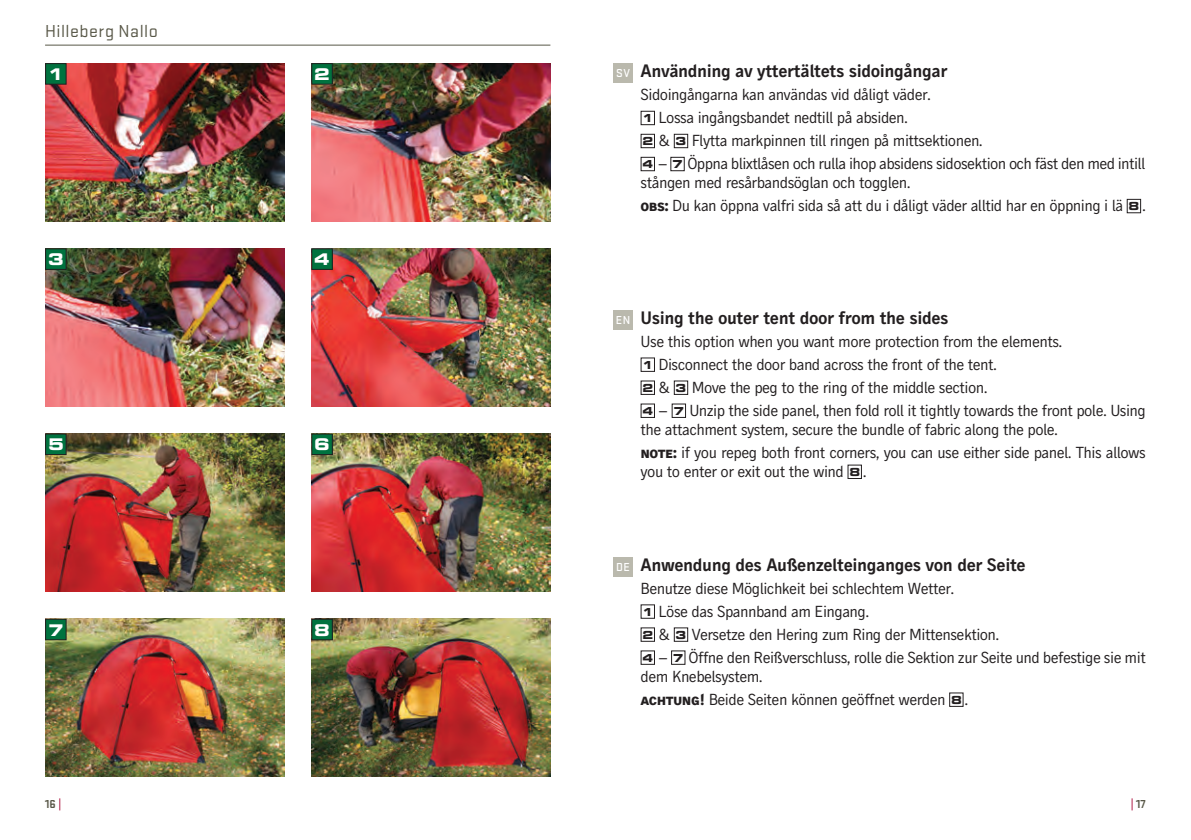
<style>
.page{position:relative;width:1191px;height:840px;background:#fff}
.page>*{position:absolute;margin:0;border:0;box-sizing:border-box;transform-origin:0 0}
.t1{font:18px "Skopex Gothic Bld";letter-spacing:-.025em;color:#231f20}
.t2{font:18px "Stratum 1";letter-spacing:.025em;color:#585747}
.t3{font:16px/23px "Skopex Gothic";letter-spacing:-.035em;color:#231f20}
.t4{font:700 expanded 16px "Square 721 BT";color:#fff}
.t5{font:700 12px "Stratum No 1";color:#585747}
.t6{font:500 12px "Stratum 1";color:#fff}
.s1{font-family:"Square 721 BT";font-weight:700;font-stretch:expanded;font-size:11px}
.s2{font-family:"Skopex Gothic Ebo Caps"}
.s3{color:#a70432}
</style>
<div class="page">
<hr style="left:45px;top:45px;width:505px;height:1px;background:#585747">
<div style="left:613px;top:63px;width:19px;height:19px;background:#bab9ad"></div>
<div style="left:613px;top:310px;width:19px;height:19px;background:#bab9ad"></div>
<div style="left:613px;top:556px;width:19px;height:19px;background:#bab9ad"></div>
<img style="left:45px;top:63px;width:239px;height:158px">
<img style="left:311px;top:63px;width:239px;height:158px">
<img style="left:45px;top:248px;width:239px;height:158px">
<img style="left:311px;top:248px;width:239px;height:158px">
<img style="left:45px;top:433px;width:239px;height:158px">
<img style="left:311px;top:433px;width:239px;height:158px">
<img style="left:45px;top:618px;width:239px;height:158px">
<img style="left:311px;top:618px;width:239px;height:158px">
<div style="left:46px;top:64px;width:20px;height:20px;background:#00723f"></div>
<div style="left:45px;top:63px;width:22px;height:22px;border:1px solid #231f20"></div>
<div style="left:312px;top:64px;width:20px;height:20px;background:#00723f"></div>
<div style="left:311px;top:63px;width:22px;height:22px;border:1px solid #231f20"></div>
<div style="left:46px;top:249px;width:20px;height:20px;background:#00723f"></div>
<div style="left:45px;top:248px;width:22px;height:22px;border:1px solid #231f20"></div>
<div style="left:312px;top:249px;width:20px;height:20px;background:#00723f"></div>
<div style="left:311px;top:248px;width:22px;height:22px;border:1px solid #231f20"></div>
<div style="left:46px;top:434px;width:20px;height:20px;background:#00723f"></div>
<div style="left:45px;top:433px;width:22px;height:22px;border:1px solid #231f20"></div>
<div style="left:46px;top:619px;width:20px;height:20px;background:#00723f"></div>
<div style="left:45px;top:618px;width:22px;height:22px;border:1px solid #231f20"></div>
<div style="left:312px;top:434px;width:20px;height:20px;background:#00723f"></div>
<div style="left:311px;top:433px;width:22px;height:22px;border:1px solid #231f20"></div>
<div style="left:312px;top:619px;width:20px;height:20px;background:#00723f"></div>
<div style="left:311px;top:618px;width:22px;height:22px;border:1px solid #231f20"></div>
<div style="left:674px;top:627px;width:14px;height:14px;border:1px solid #231f20"></div>
<div style="left:640px;top:111px;width:15px;height:14px;border:1px solid #231f20"></div>
<div style="left:640px;top:134px;width:15px;height:14px;border:1px solid #231f20"></div>
<div style="left:674px;top:134px;width:14px;height:14px;border:1px solid #231f20"></div>
<div style="left:640px;top:157px;width:15px;height:14px;border:1px solid #231f20"></div>
<div style="left:670px;top:157px;width:15px;height:14px;border:1px solid #231f20"></div>
<div style="left:1126px;top:199px;width:15px;height:14px;border:1px solid #231f20"></div>
<div style="left:674px;top:380px;width:14px;height:14px;border:1px solid #231f20"></div>
<p class="t2" style="left:45px;top:21px;width:114px">Hilleberg Nallo</p>
<p class="t4" style="left:48px;top:65px;width:17px">1</p>
<p class="t4" style="left:314px;top:65px;width:17px">2</p>
<p class="t4" style="left:48px;top:250px;width:17px">3</p>
<p class="t4" style="left:314px;top:250px;width:17px">4</p>
<p class="t4" style="left:48px;top:435px;width:17px">5</p>
<p class="t4" style="left:48px;top:620px;width:17px">7</p>
<p class="t4" style="left:314px;top:435px;width:17px">6</p>
<p class="t4" style="left:314px;top:620px;width:17px">8</p>
<p class="t6" style="left:616px;top:67px;width:15px">SV</p>
<p class="t1" style="left:640px;top:60px;width:308px">Användning av yttertältets sidoingångar</p>
<p class="t3" style="left:640px;top:83px;width:506px">Sidoingångarna kan användas vid dåligt väder.<br><span class="s1">1</span> Lossa ingångsbandet nedtill på absiden.<br><span class="s1">2</span> &amp; <span class="s1">3</span> Flytta markpinnen till ringen på mittsektionen.<br><span class="s1">4</span> – <span class="s1">7</span> Öppna blixtlåsen och rulla ihop absidens sidosektion och fäst den med intill</p>
<p class="t3" style="left:640px;top:171px;width:507px">stången med resårbandsöglan och togglen.<br><span class="s2">obs:</span> Du kan öppna valfri sida så att du i dåligt väder alltid har en öppning i lä <span class="s1">8</span> .</p>
<p class="t6" style="left:616px;top:313px;width:16px">EN</p>
<p class="t1" style="left:640px;top:306px;width:310px">Using the outer tent door from the sides</p>
<p class="t3" style="left:640px;top:329px;width:507px">Use this option when you want more protection from the elements.<br><span class="s1">1</span> Disconnect the door band across the front of the tent.<br><span class="s1">2</span> &amp; <span class="s1">3</span> Move the peg to the ring of the middle section.<br><span class="s1">4</span> – <span class="s1">7</span> Unzip the side panel, then fold roll it tightly towards the front pole. Using</p>
<p class="t3" style="left:640px;top:417px;width:507px">the attachment system, secure the bundle of fabric along the pole.<br><span class="s2">note:</span> if you repeg both front corners, you can use either side panel. This allows</p>
<p class="t3" style="left:640px;top:459px;width:228px">you to enter or exit out the wind <span class="s1">8</span> .</p>
<p class="t6" style="left:616px;top:560px;width:15px">DE</p>
<p class="t1" style="left:640px;top:553px;width:387px">Anwendung des Außenzelteinganges von der Seite</p>
<p class="t3" style="left:640px;top:576px;width:507px">Benutze diese Möglichkeit bei schlechtem Wetter.<br><span class="s1">1</span> Löse das Spannband am Eingang.<br><span class="s1">2</span> &amp; <span class="s1">3</span> Versetze den Hering zum Ring der Mittensektion.<br><span class="s1">4</span> – <span class="s1">7</span> Öffne den Reißverschluss, rolle die Sektion zur Seite und befestige sie mit</p>
<p class="t3" style="left:640px;top:664px;width:329px">dem Knebelsystem.<br><span class="s2">achtung!</span> Beide Seiten können geöffnet werden <span class="s1">8</span> .</p>
<p class="t5" style="left:45px;top:796px;width:18px">16 <span class="s3">|</span></p>
<p class="t5" style="left:1130px;top:796px;width:17px"><span class="s3">|</span> 17</p>
</div>
